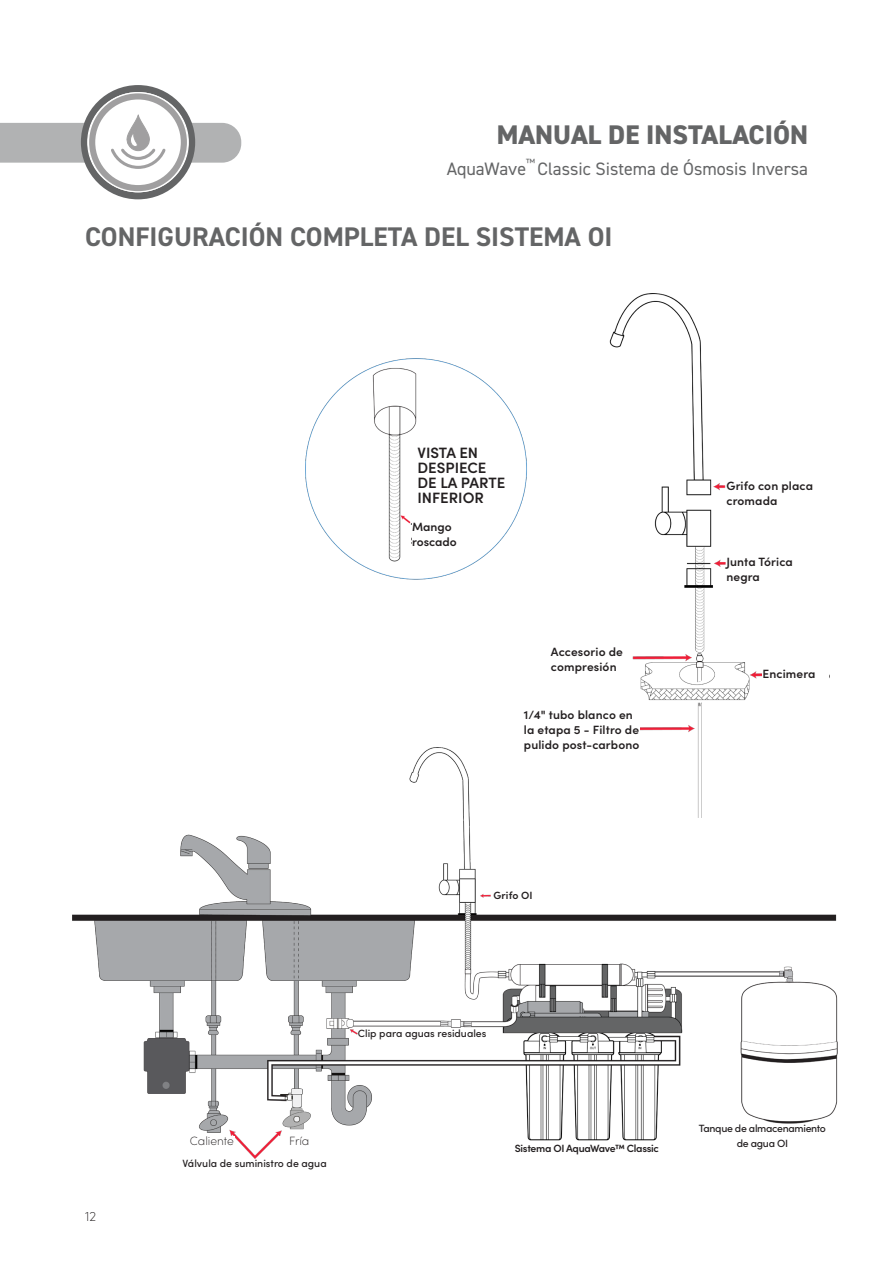
<style>
.page{position:relative;width:893px;height:1263px;background:#fff}
.page>*{position:absolute;margin:0;border:0;box-sizing:border-box;transform-origin:0 0}
.Header_Title_-_DIN_2014_Bold{font:700 27px "DIN2014";color:#646566}
.t1{font:800 27px "DIN2014";color:#646566}
.t2{font:18px "DIN2014";color:#646566}
.t3{font:600 15px/15px "Sofia Pro";color:#231f20}
.t4{font:200 13.5px "Sofia Pro";color:#231f20}
.t5{font:600 12px/15px "Sofia Pro";letter-spacing:.01em;color:#231f20}
.t6{font:200 12px "Sofia Pro";color:#231f20}
.t7{font:500 10.5px "Sofia Pro";color:#231f20}
.t8{font:600 10.5px "Sofia Pro";letter-spacing:-.03em;color:#231f20}
.t9{font:500 10.5px/15px "Sofia Pro";letter-spacing:-.03em;color:#231f20;text-align:center}
.t10{font:10.5px "DIN2014";color:#646566}
</style>
<div class="page">
<div style="left:81px;top:85px;width:114px;height:114px;background:#646566;border-radius:50%"></div>
<svg style="left:0;top:93px;width:241px;height:98px"></svg>
<img style="left:72px;top:818px;width:766px;height:341px">
<img style="left:306px;top:293px;width:524px;height:525px">
<div style="left:417px;top:447px;width:92px;height:63px;background:#fff"></div>
<div style="left:412px;top:522px;width:66px;height:32px;background:#fff"></div>
<div style="left:726px;top:481px;width:119px;height:35px;background:#fff"></div>
<div style="left:726px;top:557px;width:98px;height:50px;background:#fff"></div>
<div style="left:524px;top:647px;width:108px;height:33px;background:#fff"></div>
<div style="left:762px;top:669px;width:66px;height:37px;background:#fff"></div>
<div style="left:279px;top:1136px;width:41px;height:21px;background:#fff"></div>
<div style="left:189px;top:1136px;width:45px;height:23px;background:#fff"></div>
<div style="left:497px;top:710px;width:142px;height:77px;background:#fff"></div>
<div style="left:493px;top:891px;width:87px;height:11px;background:#fff"></div>
<div style="left:358px;top:1029px;width:135px;height:16px;background:#fff"></div>
<div style="left:803px;top:1124px;width:80px;height:77px;background:#fff"></div>
<div style="left:695px;top:1124px;width:135px;height:51px;background:#fff"></div>
<div style="left:503px;top:1143px;width:168px;height:45px;background:#fff"></div>
<p class="t1" style="left:497px;top:117px;width:313px">MANUAL DE INSTALACIÓN</p>
<p class="t10" style="left:526px;top:156px;width:11px">™</p>
<p class="t2" style="left:538px;top:157px;width:272px">Classic Sistema de Ósmosis Inversa</p>
<p class="t2" style="left:447px;top:157px;width:81px">AquaWave</p>
<p class="Header_Title_-_DIN_2014_Bold" style="left:85px;top:219px;width:529px">CONFIGURACIÓN COMPLETA DEL SISTEMA OI</p>
<p class="t4" style="left:85px;top:1206px;width:13px">12</p>
<p class="t3" style="left:417px;top:444px;width:89px">VISTA EN<br>DESPIECE<br>DE LA PARTE<br>INFERIOR</p>
<p class="t5" style="left:412px;top:518px;width:46px">Mango roscado</p>
<p class="t5" style="left:551px;top:643px;width:74px">Accesorio de compresión</p>
<p class="t5" style="left:524px;top:706px;width:117px">1/4" tubo blanco en la etapa 5 - Filtro de pulido post-carbono</p>
<p class="t5" style="left:726px;top:477px;width:88px">Grifo con placa cromada</p>
<p class="t5" style="left:726px;top:553px;width:68px">Junta Tórica negra</p>
<p class="t5" style="left:762px;top:665px;width:55px">Encimera</p>
<p class="t8" style="left:493px;top:887px;width:41px">Grifo OI</p>
<p class="t7" style="left:358px;top:1025px;width:130px">Clip para aguas residuales</p>
<p class="t6" style="left:190px;top:1132px;width:46px">Caliente</p>
<p class="t6" style="left:289px;top:1132px;width:22px">Fría</p>
<p class="t7" style="left:183px;top:1155px;width:146px">Válvula de suministro de agua</p>
<p class="t8" style="left:515px;top:1140px;width:146px">Sistema OI AquaWave™ Classic</p>
<p class="t9" style="left:699px;top:1120px;width:129px">Tanque de almacenamiento de agua OI</p>
</div>
